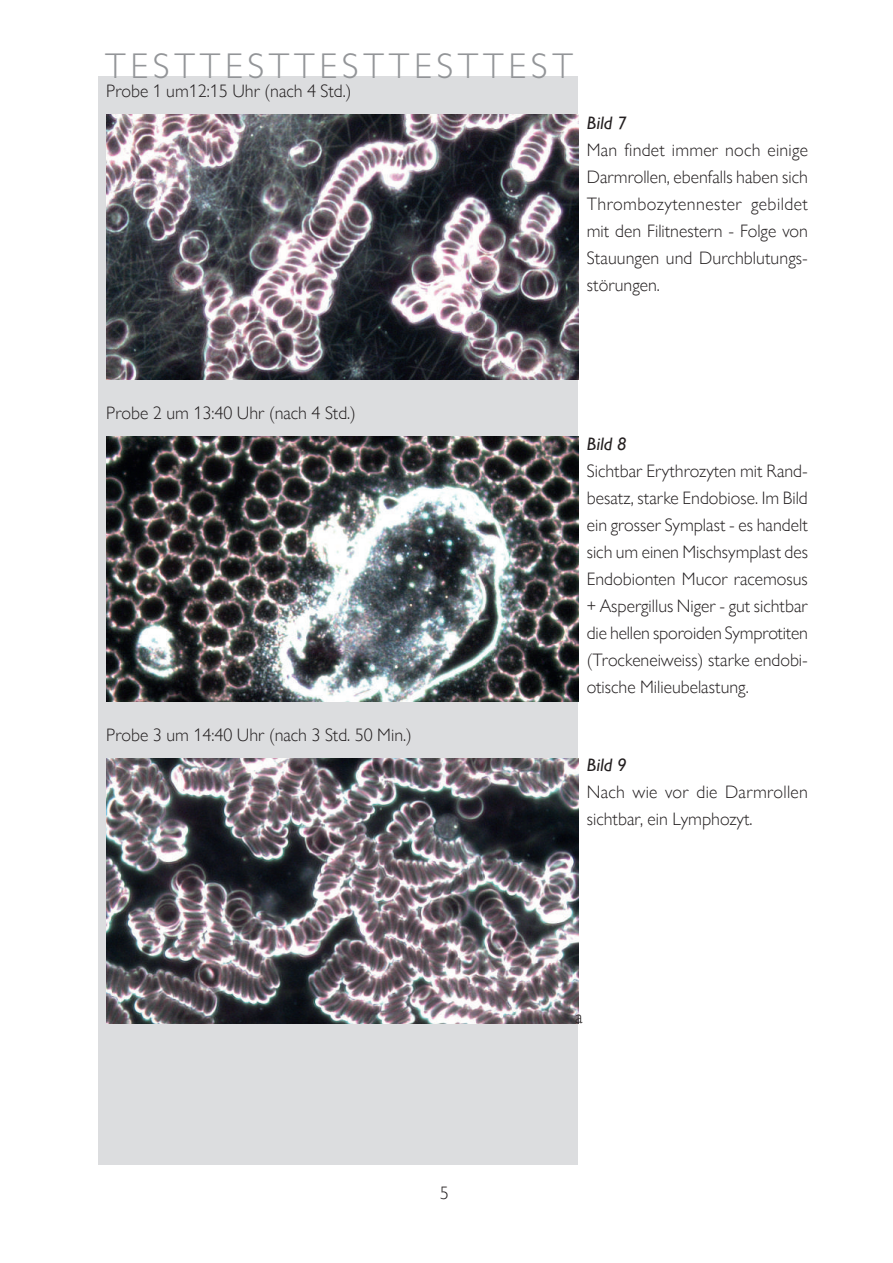
<style>
.page{position:relative;width:893px;height:1263px;background:#fff}
.page>*{position:absolute;margin:0;border:0;box-sizing:border-box;transform-origin:0 0}
.t1{font:300 36px "Gill Sans CE";letter-spacing:.13em;color:#939598}
.t2{font:300 18px/27px "Gill Sans Nova";color:#231f20;text-align:justify}
.t3{font:italic 18px "Gill Sans Nova";color:#231f20}
</style>
<div class="page">
<div style="left:98px;top:77px;width:479px;height:1088px;background:#dcdddf"></div>
<img style="left:106px;top:115px;width:472px;height:264px">
<img style="left:106px;top:437px;width:472px;height:264px">
<img style="left:106px;top:759px;width:472px;height:264px">
<h1 class="t1" style="left:105px;top:45px;width:469px">TESTTESTTESTTESTTEST</h1>
<p class="t2" style="left:106px;top:78px;width:247px">Probe 1 um12:15 Uhr (nach 4 Std.)</p>
<p class="t2" style="left:106px;top:399px;width:251px">Probe 2 um 13:40 Uhr (nach 4 Std.)</p>
<p class="t2" style="left:106px;top:721px;width:307px">Probe 3 um 14:40 Uhr (nach 3 Std. 50 Min.)</p>
<p class="t2" style="left:440px;top:1179px;width:10px">5</p>
<p class="t3" style="left:587px;top:111px;width:41px">Bild 7</p>
<p class="t2" style="left:587px;top:136px;width:223px">Man findet immer noch einige Darmrollen, ebenfalls haben sich Thrombozytennester gebildet mit den Filitnestern - Folge von Stauungen und Durchblutungs&shy;störungen.</p>
<p class="t3" style="left:587px;top:432px;width:41px">Bild 8</p>
<p class="t2" style="left:587px;top:457px;width:223px">Sichtbar Erythrozyten mit Rand&shy;besatz, starke Endobiose. Im Bild ein grosser Symplast - es handelt sich um einen Mischsymplast des Endobionten Mucor racemosus + Aspergillus Niger - gut sichtbar die hellen sporoiden Symprotiten (Trockeneiweiss) starke endobi&shy;otische Milieubelastung.</p>
<p class="t3" style="left:587px;top:753px;width:41px">Bild 9</p>
<p class="t2" style="left:587px;top:778px;width:223px">Nach wie vor die Darmrollen sichtbar, ein Lymphozyt.</p>
<p class="t2" style="left:575px;top:1003px;width:9px">a</p>
</div>
